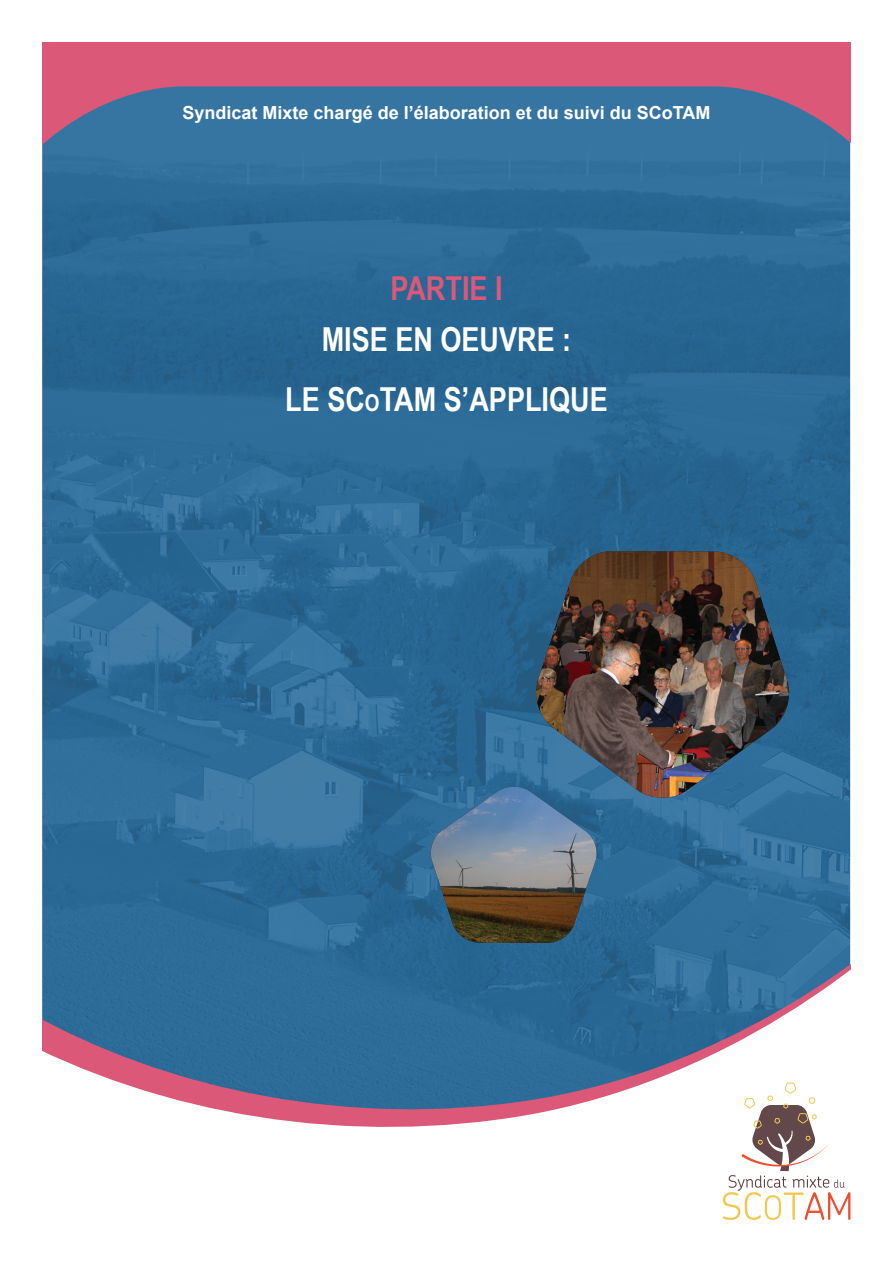
<style>
.page{position:relative;width:893px;height:1263px;background:#fff}
.page>*{position:absolute;margin:0;border:0;box-sizing:border-box;transform-origin:0 0}
.t1{font:700 33px/59.6px "Arial Narrow";color:#fff}
.t2{font:700 33px "Arial Narrow";color:#db5878}
.t3{font:700 18px "Arial";color:#fff}
.s1{font-size:23.1px}
</style>
<div class="page">
<img style="left:42px;top:246px;width:808px;height:616px">
<svg style="left:42px;top:862px;width:808px;height:265px;background:#547da2"></svg>
<svg style="left:42px;top:43px;width:808px;height:203px;background:#5a6993"></svg>
<svg style="left:723px;top:1082px;width:127px;height:138px"></svg>
<img style="left:534px;top:551px;width:257px;height:246px">
<svg style="left:428px;top:785px;width:171px;height:158px"></svg>
<img style="left:429px;top:787px;width:169px;height:156px">
<p class="t3" style="left:183px;top:101px;width:529px">Syndicat Mixte chargé de l’élaboration et du suivi du SCoTAM</p>
<h1 class="t2" style="left:390px;top:264px;width:110px">PARTIE I</h1>
<h1 class="t1" style="left:285px;top:308px;width:288px;text-indent:36px">MISE EN OEUVRE :<br>LE SC <span class="s1">o</span>TAM S’APPL</h1>
<h1 class="t1" style="left:542px;top:368px;width:64px">IQUE</h1>
</div>
